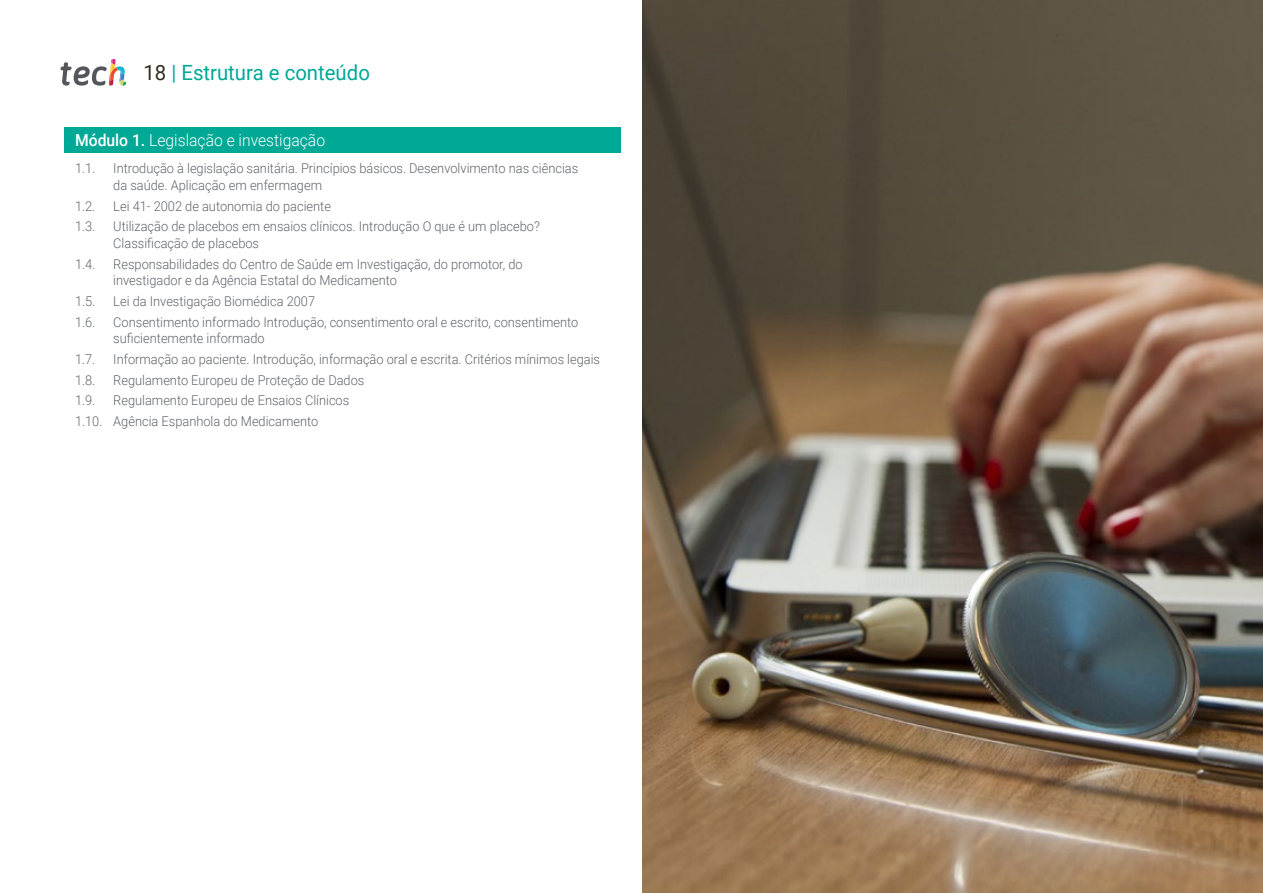
<style>
.page{position:relative;width:1263px;height:893px;background:#fff}
.page>*{position:absolute;margin:0;border:0;box-sizing:border-box;transform-origin:0 0}
.t1{font:21px "Roboto";color:#00a996}
.t2{font:300 16.5px "Roboto";color:#fff;scale:.95 1}
.t3{font:300 13.5px/16.5px "Roboto";color:#61646a;scale:.95 1}
.s1{color:#312e20}
.s2{font-weight:500}
</style>
<div class="page">
<div style="left:64px;top:128px;width:557px;height:25px;background:#00a996"></div>
<svg style="left:61px;top:59px;width:65px;height:27px"></svg>
<img style="left:642px;top:0;width:621px;height:893px">
<h1 class="t1" style="left:144px;top:57px;width:228px"><span class="s1">18</span> | Estrutura e conteúdo</h1>
<p class="t2" style="left:75px;top:129px;width:265px"><span class="s2">Módulo 1.</span> Legislação e investigação</p>
<p class="t3" style="left:75px;top:160px;width:23px">1.1.</p>
<p class="t3" style="left:113px;top:160px;width:491px">Introdução à legislação sanitária. Princípios básicos. Desenvolvimento nas ciências da saúde. Aplicação em enfermagem</p>
<p class="t3" style="left:75px;top:197px;width:23px">1.2.</p>
<p class="t3" style="left:113px;top:197px;width:231px">Lei 41- 2002 de autonomia do paciente</p>
<p class="t3" style="left:75px;top:218px;width:23px">1.3.</p>
<p class="t3" style="left:113px;top:218px;width:450px">Utilização de placebos em ensaios clínicos. Introdução O que é um placebo?<br>Classificação de placebos</p>
<p class="t3" style="left:75px;top:255px;width:23px">1.4.</p>
<p class="t3" style="left:113px;top:255px;width:432px">Responsabilidades do Centro de Saúde em Investigação, do promotor, do investigador e da Agência Estatal do Medicamento</p>
<p class="t3" style="left:75px;top:292px;width:23px">1.5.</p>
<p class="t3" style="left:113px;top:292px;width:214px">Lei da Investigação Biomédica 2007</p>
<p class="t3" style="left:75px;top:313px;width:23px">1.6.</p>
<p class="t3" style="left:113px;top:313px;width:491px">Consentimento informado Introdução, consentimento oral e escrito, consentimento suficientemente informado</p>
<p class="t3" style="left:75px;top:350px;width:23px">1.7.</p>
<p class="t3" style="left:113px;top:350px;width:514px">Informação ao paciente. Introdução, informação oral e escrita. Critérios mínimos legais</p>
<p class="t3" style="left:75px;top:371px;width:23px">1.8.</p>
<p class="t3" style="left:113px;top:371px;width:266px">Regulamento Europeu de Proteção de Dados</p>
<p class="t3" style="left:75px;top:392px;width:23px">1.9.</p>
<p class="t3" style="left:75px;top:390px;width:290px;line-height:20.7px;text-indent:38px">Regulamento Europeu de Ensaios Clínicos<br>1.10. Agência Espanhola do Medicamento</p>
</div>
